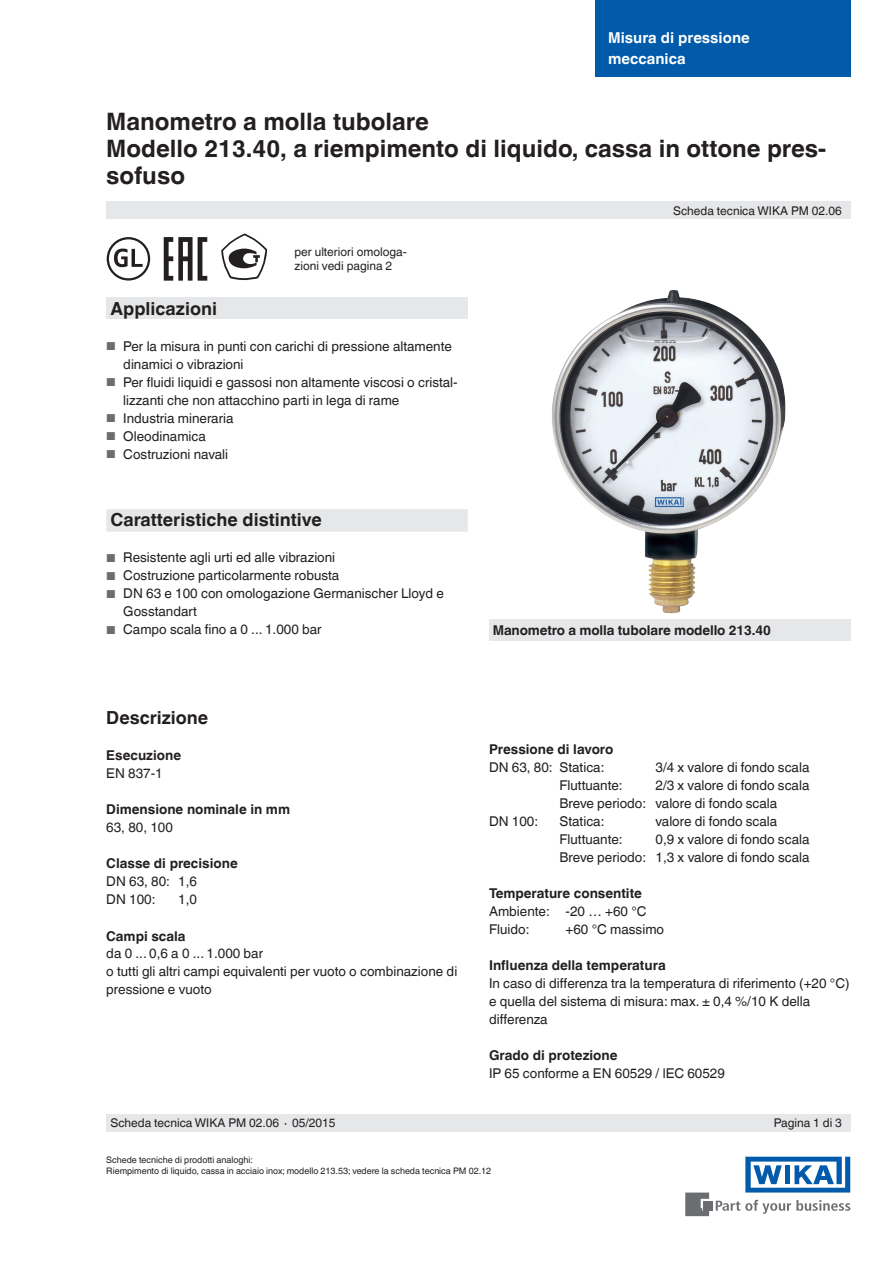
<style>
.page{position:relative;width:893px;height:1263px;background:#fff}
.page>*{position:absolute;margin:0;border:0;box-sizing:border-box;transform-origin:0 0}
.t1{font:700 24px/27px "Helvetica World";color:#231f20}
.t2{font:700 18px "Helvetica World";color:#231f20}
.t3{font:700 15px/21px "Helvetica World";color:#fff}
.t4{font:13.5px/18px "Helvetica World";color:#231f20}
.t5{font:700 13.5px "Helvetica World";color:#231f20}
.t6{font:12px/13.5px "Helvetica World";color:#231f20}
.t7{font:9px/10.5px "Helvetica World";color:#231f20}
.s1{font-size:11.55px;color:#6c6d70}
</style>
<div class="page">
<div style="left:106px;top:298px;width:362px;height:21px;background:#e6e7e9"></div>
<svg style="left:716px;top:1200px;width:134px;height:14px"></svg>
<div style="left:703px;top:1201px;width:9px;height:9px;background:#6c6d70"></div>
<svg style="left:685px;top:1192px;width:24px;height:24px"></svg>
<svg style="left:745px;top:1157px;width:105px;height:35px"></svg>
<div style="left:106px;top:202px;width:744px;height:17px;background:#e6e7e9"></div>
<div style="left:106px;top:1114px;width:744px;height:17px;background:#e6e7e9"></div>
<div style="left:107px;top:237px;width:43px;height:44px;border:2px solid #231f20;border-radius:50%"></div>
<svg style="left:114px;top:249px;width:29px;height:18px"></svg>
<svg style="left:221px;top:234px;width:46px;height:47px"></svg>
<svg style="left:164px;top:237px;width:43px;height:44px"></svg>
<div style="left:488px;top:619px;width:362px;height:22px;background:#e6e7e9"></div>
<div style="left:106px;top:509px;width:362px;height:23px;background:#e6e7e9"></div>
<div style="left:595px;top:0;width:255px;height:77px;background:#015aaa"></div>
<img style="left:552px;top:290px;width:234px;height:324px">
<p class="t3" style="left:608px;top:27px;width:143px">Misura di pressione meccanica</p>
<h1 class="t1" style="left:106px;top:108px;width:721px">Manometro a molla tubolare<br>Modello 213.40, a riempimento di liquido, cassa in ottone pres&shy;sofuso</h1>
<p class="t6" style="left:294px;top:245px;width:114px">per ulteriori omologa&shy;zioni vedi pagina 2</p>
<h2 class="t2" style="left:111px;top:298px;width:108px">Applicazioni</h2>
<p class="t4" style="left:123px;top:337px;width:330px;text-indent:-17px"><span class="s1">■</span> Per la misura in punti con carichi di pressione altamente dinamici o vibrazioni</p>
<p class="t4" style="left:123px;top:373px;width:336px;text-indent:-17px"><span class="s1">■</span> Per fluidi liquidi e gassosi non altamente viscosi o cristal&shy;lizzanti che non attacchino parti in lega di rame</p>
<p class="t4" style="left:106px;top:409px;width:129px"><span class="s1">■</span> Industria mineraria</p>
<p class="t4" style="left:106px;top:427px;width:101px"><span class="s1">■</span> Oleodinamica</p>
<p class="t4" style="left:106px;top:445px;width:123px"><span class="s1">■</span> Costruzioni navali</p>
<h2 class="t2" style="left:111px;top:510px;width:213px">Caratteristiche distintive</h2>
<p class="t4" style="left:106px;top:549px;width:230px"><span class="s1">■</span> Resistente agli urti ed alle vibrazioni</p>
<p class="t4" style="left:106px;top:567px;width:234px"><span class="s1">■</span> Costruzione particolarmente robusta</p>
<p class="t4" style="left:123px;top:585px;width:322px;text-indent:-17px"><span class="s1">■</span> DN 63 e 100 con omologazione Germanischer Lloyd e<br>Gosstandart</p>
<p class="t4" style="left:106px;top:621px;width:217px"><span class="s1">■</span> Campo scala fino a 0 ... 1.000 bar</p>
<h2 class="t2" style="left:106px;top:708px;width:103px">Descrizione</h2>
<p class="t5" style="left:106px;top:748px;width:76px">Esecuzione</p>
<p class="t4" style="left:106px;top:765px;width:58px">EN 837-1</p>
<p class="t5" style="left:106px;top:802px;width:185px">Dimensione nominale in mm</p>
<p class="t4" style="left:106px;top:819px;width:68px">63, 80, 100</p>
<p class="t5" style="left:106px;top:856px;width:133px">Classe di precisione</p>
<p class="t4" style="left:106px;top:873px;width:92px">DN 63, 80: 1,6<br>DN 100:</p>
<p class="t4" style="left:178px;top:891px;width:20px">1,0</p>
<p class="t5" style="left:106px;top:928px;width:81px">Campi scala</p>
<p class="t4" style="left:106px;top:945px;width:352px">da 0 ... 0,6 a 0 ... 1.000 bar<br>o tutti gli altri campi equivalenti per vuoto o combinazione di pressione e vuoto</p>
<p class="t6" style="left:673px;top:204px;width:170px">Scheda tecnica WIKA PM 02.06</p>
<p class="t5" style="left:493px;top:622px;width:280px">Manometro a molla tubolare modello 213.40</p>
<p class="t5" style="left:489px;top:742px;width:126px">Pressione di lavoro</p>
<p class="t4" style="left:489px;top:759px;width:117px">DN 63, 80: Statica:</p>
<p class="t4" style="left:655px;top:759px;width:155px">3/4 x valore di fondo scala</p>
<p class="t4" style="left:559px;top:777px;width:65px">Fluttuante:</p>
<p class="t4" style="left:559px;top:777px;width:251px;text-indent:96px">2/3 x valore di fondo scala<br>Breve periodo: valore di fondo scala</p>
<p class="t4" style="left:489px;top:813px;width:51px">DN 100:</p>
<p class="t4" style="left:559px;top:813px;width:46px">Statica:</p>
<p class="t4" style="left:655px;top:813px;width:123px">valore di fondo scala</p>
<p class="t4" style="left:559px;top:831px;width:65px">Fluttuante:</p>
<p class="t4" style="left:559px;top:831px;width:251px;text-align:right">0,9 x valore di fondo scala<br>Breve periodo: 1,3 x valore di fondo scala</p>
<p class="t5" style="left:489px;top:886px;width:154px">Temperature consentite</p>
<p class="t4" style="left:489px;top:903px;width:159px">Ambiente: -20 … +60 °C<br>Fluido:</p>
<p class="t4" style="left:566px;top:921px;width:100px">+60 °C massimo</p>
<p class="t5" style="left:489px;top:958px;width:178px">Influenza della temperatura</p>
<p class="t4" style="left:489px;top:975px;width:362px">In caso di differenza tra la temperatura di riferimento (+20 °C) e quella del sistema di misura: max. ± 0,4 %/10 K della differenza</p>
<p class="t5" style="left:489px;top:1048px;width:130px">Grado di protezione</p>
<p class="t4" style="left:489px;top:1065px;width:237px">IP 65 conforme a EN 60529 / lEC 60529</p>
<p class="t6" style="left:111px;top:1116px;width:226px">Scheda tecnica WIKA PM 02.06 ∙ 05/2015</p>
<p class="t6" style="left:774px;top:1116px;width:70px">Pagina 1 di 3</p>
<p class="t7" style="left:106px;top:1155px;width:386px">Schede tecniche di prodotti analoghi:<br>Riempimento di liquido, cassa in acciaio inox; modello 213.53; vedere la scheda tecnica PM 02.12</p>
</div>
